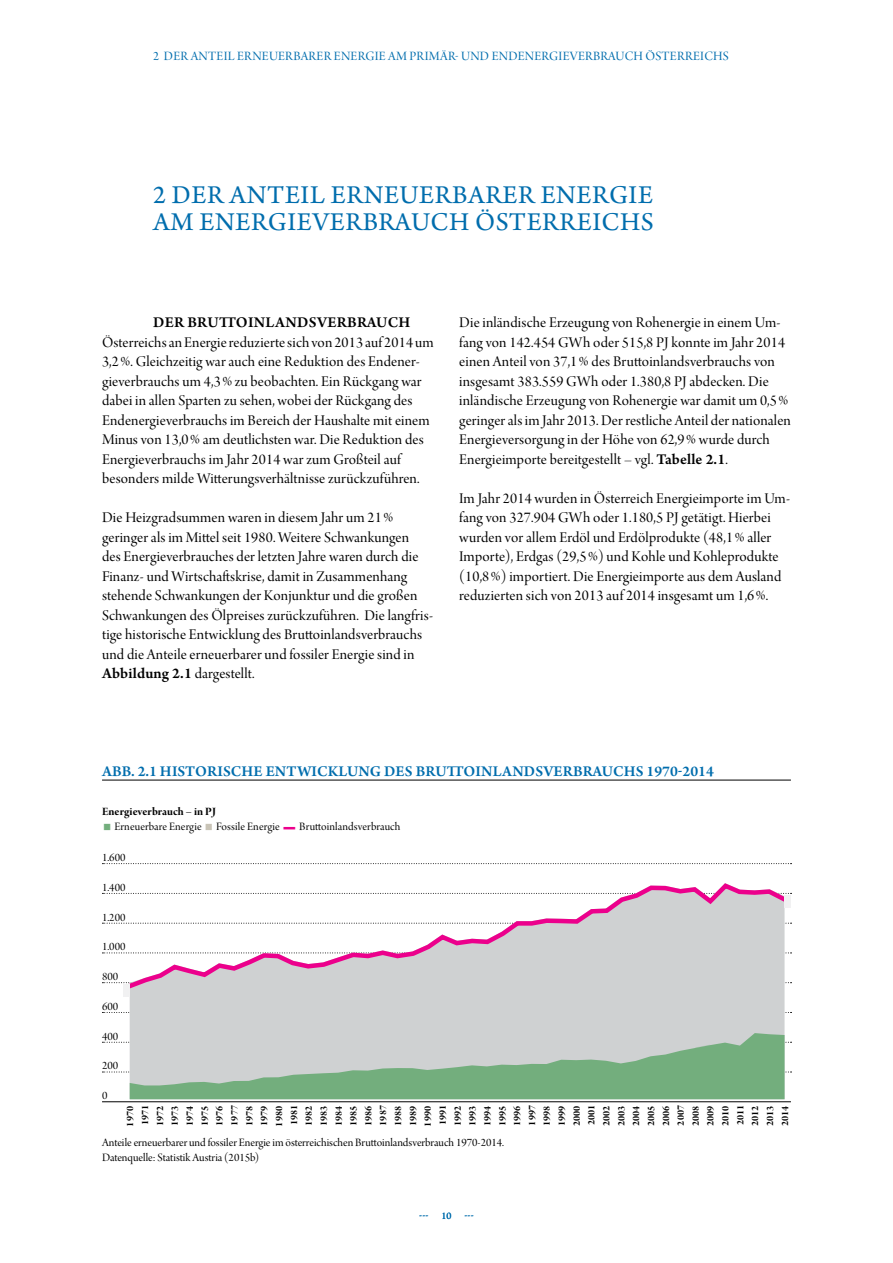
<style>
.page{position:relative;width:893px;height:1263px;background:#fff}
.page>*{position:absolute;margin:0;border:0;box-sizing:border-box;transform-origin:0 0}
.t1{font:27px/27px "Arno Pro";letter-spacing:.02em;color:#006dad}
.t2{font:15.75px/19.5px "Arno Pro Display";letter-spacing:.01em;color:#000}
.t3{font:600 15.75px "Arno Pro";letter-spacing:.01em;color:#006dad}
.t4{font:600 15.75px "Arno Pro";letter-spacing:.02em;color:#000}
.t5{font:13.5px "Arno Pro Display";letter-spacing:.02em;color:#006dad}
.t6{font:12px/15px "Arno Pro Display";color:#000}
.t7{font:12px "Arno Pro Bold Display";letter-spacing:.005em;color:#000}
.t8{font:10.5px/14.9px "Arno Pro Bold Display";color:#000;text-align:justify}
.t9{font:10.5px "Arno Pro";color:#006dad}
.s1{font-family:"Arno Pro Display";font-weight:400}
.s2{font-family:"Arno Pro";font-weight:600}
</style>
<div class="page">
<svg style="left:102px;top:863px;width:689px;height:1px"></svg>
<svg style="left:102px;top:893px;width:18px;height:1px"></svg>
<svg style="left:102px;top:923px;width:18px;height:1px"></svg>
<svg style="left:102px;top:952px;width:18px;height:1px"></svg>
<svg style="left:102px;top:982px;width:18px;height:1px"></svg>
<svg style="left:102px;top:1012px;width:689px;height:1px"></svg>
<hr style="left:102px;top:1101px;width:689px;height:1px;background:#000">
<hr style="left:102px;top:780px;width:689px;height:1px;background:#000">
<div style="left:130px;top:993px;width:654px;height:40px;background:#cfd1d2"></div>
<svg style="left:121px;top:883px;width:671px;height:110px"></svg>
<svg style="left:102px;top:1033px;width:689px;height:66px;background:#a5c2ab"></svg>
<div style="left:784px;top:895px;width:7px;height:13px;background:#f1f1f2"></div>
<div style="left:123px;top:984px;width:7px;height:12px;background:#f1f1f2"></div>
<p class="t5" style="left:153px;top:49px;width:577px">2 DER ANTEIL ERNEUERBARER ENERGIE AM PRIMÄR- UND ENDENERGIEVERBRAUCH ÖSTERREICHS</p>
<h1 class="t1" style="left:153px;top:182px;width:502px">2 DER ANTEIL ERNEUERBARER ENERGIE<br>AM ENERGIEVERBRAUCH ÖSTERREICHS</h1>
<p class="t4" style="left:153px;top:313px;width:259px">DER BRUTTOINLANDSVERBRAUCH</p>
<p class="t2" style="left:102px;top:333px;width:333px">Österreichs an Energie reduzierte sich von 2013 auf 2014 um 3,2%. Gleichzeitig war auch eine Reduktion des Endener&shy;gieverbrauchs um 4,3% zu beobachten. Ein Rückgang war dabei in allen Sparten zu sehen, wobei der Rückgang des Endenergieverbrauchs im Bereich der Haushalte mit einem Minus von 13,0% am deutlichsten war. Die Reduktion des Energieverbrauchs im Jahr 2014 war zum Großteil auf besonders milde Witterungsverhältnisse zurückzuführen.</p>
<p class="t2" style="left:102px;top:509px;width:333px">Die Heizgradsummen waren in diesem Jahr um 21% geringer als im Mittel seit 1980. Weitere Schwankungen<br>des Energieverbrauches der letzten Jahre waren durch die Finanz- und Wirtschaftskrise, damit in Zusammenhang stehende Schwankungen der Konjunktur und die großen Schwankungen des Ölpreises zurückzuführen. Die langfris&shy;tige historische Entwicklung des Bruttoinlandsverbrauchs und die Anteile erneuerbarer und fossiler Energie sind in</p>
<p class="t4" style="left:102px;top:664px;width:154px">Abbildung 2.1 <span class="s1">dargestellt.</span></p>
<p class="t2" style="left:459px;top:314px;width:333px">Die inländische Erzeugung von Rohenergie in einem Um&shy;fang von 142.454 GWh oder 515,8 PJ konnte im Jahr 2014 einen Anteil von 37,1% des Bruttoinlandsverbrauchs von insgesamt 383.559 GWh oder 1.380,8 PJ abdecken. Die inländische Erzeugung von Rohenergie war damit um 0,5% geringer als im Jahr 2013. Der restliche Anteil der nationalen Energieversorgung in der Höhe von 62,9% wurde durch Energieimporte bereitgestellt – vgl. <span class="s2">Tabelle 2.1</span>.</p>
<p class="t2" style="left:459px;top:489px;width:332px">Im Jahr 2014 wurden in Österreich Energieimporte im Um&shy;fang von 327.904 GWh oder 1.180,5 PJ getätigt. Hierbei wurden vor allem Erdöl und Erdölprodukte (48,1% aller Importe), Erdgas (29,5%) und Kohle und Kohleprodukte (10,8%) importiert. Die Energieimporte aus dem Ausland reduzierten sich von 2013 auf 2014 insgesamt um 1,6%.</p>
<p class="t3" style="left:102px;top:762px;width:613px">ABB. 2.1 HISTORISCHE ENTWICKLUNG DES BRUTTOINLANDSVERBRAUCHS 1970-2014</p>
<p class="t7" style="left:102px;top:805px;width:115px">Energieverbrauch – in PJ</p>
<p class="t6" style="left:114px;top:820px;width:167px">Erneuerbare Energie Fossile Energie</p>
<p class="t6" style="left:299px;top:820px;width:103px">Bruttoinlandsverbrauch</p>
<p class="t6" style="left:102px;top:851px;width:25px">1.600</p>
<p class="t6" style="left:102px;top:881px;width:25px">1.400</p>
<p class="t6" style="left:102px;top:910px;width:25px">1.200</p>
<p class="t6" style="left:102px;top:940px;width:25px">1.000</p>
<p class="t6" style="left:102px;top:970px;width:18px">800</p>
<p class="t6" style="left:102px;top:1000px;width:18px">600</p>
<p class="t6" style="left:102px;top:1029px;width:18px">400</p>
<p class="t6" style="left:102px;top:1059px;width:18px">200</p>
<p class="t6" style="left:102px;top:1089px;width:7px">0</p>
<p class="t8" style="left:123px;top:1126px;width:23px;rotate:-90deg">1970<br>1971<br>1972<br>1973<br>1974<br>1975<br>1976<br>1977<br>1978<br>1979<br>1980<br>1981<br>1982<br>1983<br>1984<br>1985<br>1986<br>1987<br>1988<br>1989<br>1990<br>1991<br>1992<br>1993<br>1994<br>1995<br>1996<br>1997<br>1998<br>1999<br>2000<br>2001<br>2002<br>2003<br>2004<br>2005<br>2006<br>2007<br>2008<br>2009<br>2010<br>2011<br>2012<br>2013<br>2014</p>
<p class="t6" style="left:102px;top:1136px;width:404px">Anteile erneuerbarer und fossiler Energie im österreichischen Bruttoinlandsverbrauch 1970-2014.<br>Datenquelle: Statistik Austria (2015b)</p>
<p class="t9" style="left:419px;top:1210px;width:56px">--- 10 ---</p>
</div>
